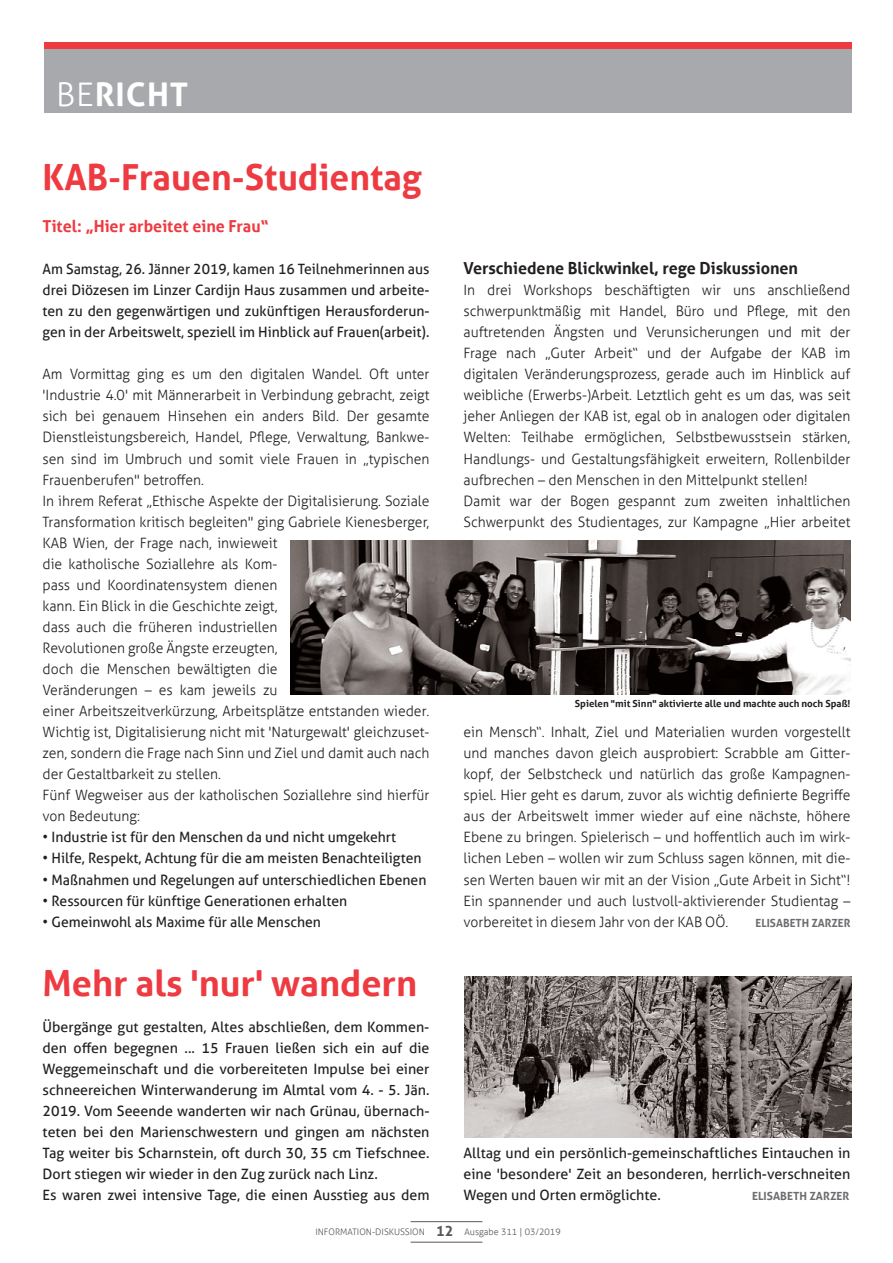
<style>
.page{position:relative;width:893px;height:1263px;background:#fff}
.page>*{position:absolute;margin:0;border:0;box-sizing:border-box;transform-origin:0 0}
.t1{font:700 36px "Aller";color:#ee3a41}
.t2{font:700 32.55px "Aller";letter-spacing:.03em;color:#fff}
.t3{font:700 16.5px "Aller";color:#231f20}
.t4{font:700 16.5px "Aller";color:#ee3a41}
.t5{font:300 14.25px/21px "Aller";color:#231f20}
.t6{font:14.25px/21px "Aller";color:#231f20;text-align:justify}
.t7{font:700 11.25px "Aller";color:#6c6d70}
.t8{font:700 9.75px "Aller";color:#231f20}
.t9{font:300 9px "Aller";color:#57585a}
.s1{font-weight:300}
.s2{font-weight:700;font-size:14.25px}
</style>
<div class="page">
<hr style="left:411px;top:1221px;width:71px;height:1px;background:#57585a">
<hr style="left:411px;top:1242px;width:71px;height:1px;background:#57585a">
<div style="left:44px;top:49px;width:808px;height:64px;background:#a8a9ad"></div>
<div style="left:44px;top:43px;width:808px;height:6px;background:#ee3a41"></div>
<img style="left:290px;top:540px;width:560px;height:155px">
<img style="left:465px;top:976px;width:386px;height:161px">
<h2 class="t2" style="left:56px;top:75px;width:134px"><span class="s1">BE</span>RICHT</h2>
<h1 class="t1" style="left:43px;top:156px;width:381px">KAB-Frauen-Studientag</h1>
<p class="t4" style="left:43px;top:217px;width:228px">Titel: „Hier arbeitet eine Frau“</p>
<p class="t6" style="left:43px;top:259px;width:388px">Am Samstag, 26. Jänner 2019, kamen 16 Teilnehmerinnen aus drei Diözesen im Linzer Cardijn Haus zusammen und arbeite&shy;ten zu den gegenwärtigen und zukünftigen Herausforderun&shy;gen in der Arbeitswelt, speziell im Hinblick auf Frauen(arbeit).</p>
<p class="t5" style="left:43px;top:363px;width:388px">Am Vormittag ging es um den digitalen Wandel. Oft unter 'Industrie 4.0' mit Männerarbeit in Verbindung gebracht, zeigt sich bei genauem Hinsehen ein anders Bild. Der gesamte Dienstleistungsbereich, Handel, Pflege, Verwaltung, Bankwe&shy;sen sind im Umbruch und somit viele Frauen in „typischen Frauenberufen" betroffen.<br>In ihrem Referat „Ethische Aspekte der Digitalisierung. Soziale Transformation kritisch begleiten" ging Gabriele Kienesberger, KAB Wien, der Frage nach, inwieweit<br>die katholische Soziallehre als Kom-<br>pass und Koordinatensystem dienen<br>kann. Ein Blick in die Geschichte zeigt,<br>dass auch die früheren industriellen<br>Revolutionen große Ängste erzeugten,<br>doch die Menschen bewältigten die<br>Veränderungen – es kam jeweils zu<br>einer Arbeitszeitverkürzung, Arbeitsplätze entstanden wieder.<br>Wichtig ist, Digitalisierung nicht mit 'Naturgewalt' gleichzuset&shy;zen, sondern die Frage nach Sinn und Ziel und damit auch nach der Gestaltbarkeit zu stellen.<br>Fünf Wegweiser aus der katholischen Soziallehre sind hierfür von Bedeutung:</p>
<p class="t6" style="left:43px;top:827px;width:355px">• Industrie ist für den Menschen da und nicht umgekehrt</p>
<p class="t6" style="left:43px;top:848px;width:380px">• Hilfe, Respekt, Achtung für die am meisten Benachteiligten</p>
<p class="t6" style="left:43px;top:869px;width:385px">• Maßnahmen und Regelungen auf unterschiedlichen Ebenen</p>
<p class="t6" style="left:43px;top:890px;width:306px">• Ressourcen für künftige Generationen erhalten</p>
<p class="t6" style="left:43px;top:911px;width:280px">• Gemeinwohl als Maxime für alle Menschen</p>
<h1 class="t1" style="left:43px;top:963px;width:376px">Mehr als 'nur' wandern</h1>
<p class="t6" style="left:43px;top:1016px;width:389px;text-align:left">Übergänge gut gestalten, Altes abschließen, dem Kommen&shy;den offen begegnen ... 15 Frauen ließen sich ein auf die Weggemeinschaft und die vorbereiteten Impulse bei einer schneereichen Winterwanderung im Almtal vom 4. - 5. Jän.<br>2019. Vom Seeende wanderten wir nach Grünau, übernach&shy;teten bei den Marienschwestern und gingen am nächsten Tag weiter bis Scharnstein, oft durch 30, 35 cm Tiefschnee.<br>Dort stiegen wir wieder in den Zug zurück nach Linz.<br>Es waren zwei intensive Tage, die einen Ausstieg aus dem</p>
<p class="t3" style="left:463px;top:259px;width:336px">Verschiedene Blickwinkel, rege Diskussionen</p>
<p class="t5" style="left:463px;top:279px;width:388px">In drei Workshops beschäftigten wir uns anschließend schwerpunktmäßig mit Handel, Büro und Pflege, mit den auftretenden Ängsten und Verunsicherungen und mit der Frage nach „Guter Arbeit“ und der Aufgabe der KAB im digitalen Veränderungsprozess, gerade auch im Hinblick auf weibliche (Erwerbs-)Arbeit. Letztlich geht es um das, was seit jeher Anliegen der KAB ist, egal ob in analogen oder digitalen Welten: Teilhabe ermöglichen, Selbstbewusstsein stärken, Handlungs- und Gestaltungsfähigkeit erweitern, Rollenbilder aufbrechen – den Menschen in den Mittelpunkt stellen!<br>Damit war der Bogen gespannt zum zweiten inhaltlichen Schwerpunkt des Studientages, zur Kampagne „Hier arbeitet</p>
<p class="t8" style="left:575px;top:698px;width:277px">Spielen "mit Sinn" aktivierte alle und machte auch noch Spaß!</p>
<p class="t5" style="left:463px;top:722px;width:388px;text-align:justify">ein Mensch“. Inhalt, Ziel und Materialien wurden vorgestellt und manches davon gleich ausprobiert: Scrabble am Gitter&shy;kopf, der Selbstcheck und natürlich das große Kampagnen&shy;spiel. Hier geht es darum, zuvor als wichtig definierte Begriffe aus der Arbeitswelt immer wieder auf eine nächste, höhere Ebene zu bringen. Spielerisch – und hoffentlich auch im wirk&shy;lichen Leben – wollen wir zum Schluss sagen können, mit die&shy;sen Werten bauen wir mit an der Vision „Gute Arbeit in Sicht“!<br>Ein spannender und auch lustvoll-aktivierender Studientag – vorbereitet in diesem Jahr von der KAB OÖ.</p>
<p class="t7" style="left:755px;top:916px;width:96px">ELISABETH ZARZER</p>
<p class="t6" style="left:463px;top:1143px;width:388px">Alltag und ein persönlich-gemeinschaftliches Eintauchen in eine 'besondere' Zeit an besonderen, herrlich-verschneiten Wegen und Orten ermöglichte.</p>
<p class="t7" style="left:752px;top:1190px;width:99px">ELISABETH ZARZER</p>
<p class="t9" style="left:315px;top:1226px;width:247px">INFORMATION-DISKUSSION <span class="s2">12</span> Ausgabe 311 | 03/2019</p>
</div>
